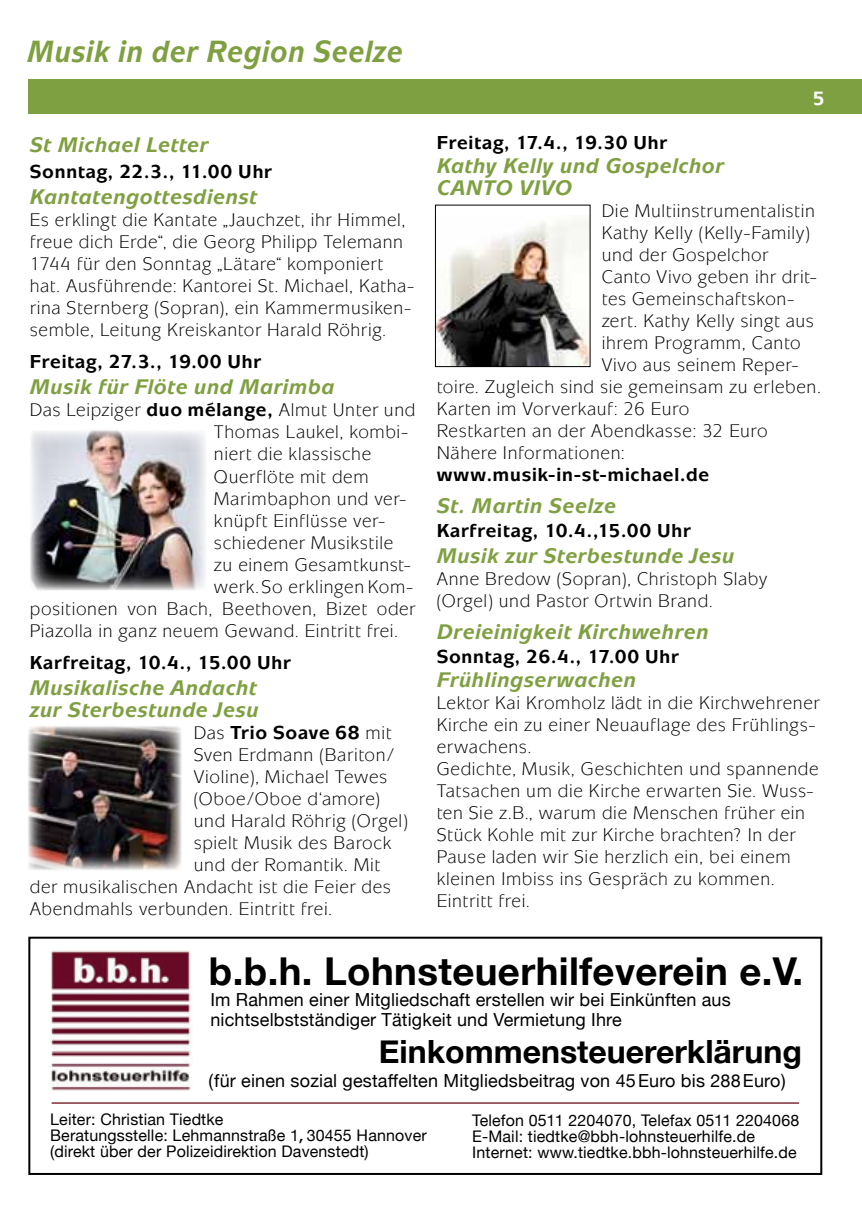
<style>
.page{position:relative;width:862px;height:1214px;background:#fff}
.page>*{position:absolute;margin:0;border:0;box-sizing:border-box;transform-origin:0 0}
.t1{font:700 38.4px "Helvetica Neue";letter-spacing:.01em;color:#000}
.t2{font:700 32px "Helvetica Neue";color:#000}
.t3{font:italic 700 32px "Mixage";letter-spacing:.03em;color:#7fa041;scale:.92 1}
.t4{font:italic 700 22px/22px "Mixage";letter-spacing:.035em;color:#7fa041}
.t5{font:700 20px "Mixage";color:#fff}
.t6{font:700 19.6px "Mixage";letter-spacing:.045em;color:#000}
.t7{font:19px/22px "Mixage";letter-spacing:.035em;color:#000}
.t8{font:18px/20px "Helvetica Neue";letter-spacing:.01em;color:#000}
.t9{font:16px/16px "Helvetica Neue";letter-spacing:.01em;color:#000}
.s1{font-weight:700;font-size:19.6px}
.s2{font-weight:400;font-size:19px}
.s3{font-family:"Polo 22 R Hfett"}
</style>
<div class="page">
<div style="left:28px;top:79px;width:834px;height:34px;background:#7fa041"></div>
<img style="left:30px;top:430px;width:175px;height:160px">
<img style="left:28px;top:726px;width:154px;height:144px">
<img style="left:437px;top:219px;width:151px;height:146px">
<div style="left:435px;top:205px;width:155px;height:162px;border:1px solid #000"></div>
<div style="left:28px;top:936px;width:794px;height:238px;border:2px solid #000"></div>
<img style="left:51px;top:950px;width:140px;height:141px">
<hr style="left:52px;top:1102px;width:747px;height:1px;background:#803136">
<h2 class="t3" style="left:27px;top:33px;width:409px">Musik in der Region Seelze</h2>
<p class="t4" style="left:30px;top:134px;width:180px">St Michael Letter</p>
<p class="t6" style="left:30px;top:160px;width:244px">Sonntag, 22.3., 11.00 Uhr</p>
<p class="t4" style="left:30px;top:186px;width:229px">Kantatengottesdienst</p>
<p class="t7" style="left:30px;top:209px;width:386px">Es erklingt die Kantate „Jauchzet, ihr Himmel, freue dich Erde“, die Georg Philipp Telemann 1744 für den Sonntag „Lätare“ komponiert hat. Ausführende: Kantorei St. Michael, Katha&shy;rina Sternberg (Sopran), ein Kammermusiken&shy;semble, Leitung Kreiskantor Harald Röhrig.</p>
<p class="t6" style="left:30px;top:350px;width:233px">Freitag, 27.3., 19.00 Uhr</p>
<p class="t4" style="left:30px;top:376px;width:306px">Musik für Flöte und Marimba</p>
<p class="t7" style="left:30px;top:399px;width:387px">Das Leipziger <span class="s1">duo mélange,</span> Almut Unter und</p>
<p class="t7" style="left:214px;top:421px;width:196px">Thomas Laukel, kombi-</p>
<p class="t7" style="left:214px;top:443px;width:159px">niert die klassische</p>
<p class="t7" style="left:214px;top:465px;width:156px">Querflöte mit dem</p>
<p class="t7" style="left:214px;top:487px;width:194px">Marimbaphon und ver-</p>
<p class="t7" style="left:214px;top:509px;width:173px">knüpft Einflüsse ver-</p>
<p class="t7" style="left:214px;top:531px;width:181px">schiedener Musikstile</p>
<p class="t7" style="left:214px;top:553px;width:198px">zu einem Gesamtkunst-</p>
<p class="t7" style="left:214px;top:575px;width:201px">werk.So erklingen Kom-</p>
<p class="t7" style="left:30px;top:597px;width:387px">positionen von Bach, Beethoven, Bizet oder</p>
<p class="t7" style="left:30px;top:619px;width:370px">Piazolla in ganz neuem Gewand. Eintritt frei.</p>
<p class="t6" style="left:30px;top:650px;width:263px">Karfreitag, 10.4., 15.00 Uhr</p>
<p class="t4" style="left:30px;top:676px;width:230px">Musikalische Andacht zur Sterbestunde Jesu</p>
<p class="t6" style="left:194px;top:720px;width:199px"><span class="s2">Das</span> Trio Soave 68 <span class="s2">mit</span></p>
<p class="t7" style="left:194px;top:743px;width:203px">Sven Erdmann (Bariton/</p>
<p class="t7" style="left:194px;top:765px;width:195px">Violine), Michael Tewes</p>
<p class="t7" style="left:194px;top:787px;width:188px">(Oboe/Oboe d‘amore)</p>
<p class="t7" style="left:194px;top:809px;width:216px">und Harald Röhrig (Orgel)</p>
<p class="t7" style="left:194px;top:831px;width:199px">spielt Musik des Barock</p>
<p class="t7" style="left:194px;top:853px;width:188px">und der Romantik. Mit</p>
<p class="t7" style="left:30px;top:875px;width:363px">der musikalischen Andacht ist die Feier des</p>
<p class="t7" style="left:30px;top:897px;width:304px">Abendmahls verbunden. Eintritt frei.</p>
<p class="t5" style="left:812px;top:87px;width:14px">5</p>
<p class="t6" style="left:437px;top:131px;width:232px">Freitag, 17.4., 19.30 Uhr</p>
<p class="t4" style="left:437px;top:154px;width:288px">Kathy Kelly und Gospelchor<br>CANTO VIVO</p>
<p class="t7" style="left:602px;top:199px;width:215px">Die Multiinstrumentalistin</p>
<p class="t7" style="left:602px;top:221px;width:210px">Kathy Kelly (Kelly-Family)</p>
<p class="t7" style="left:602px;top:243px;width:168px">und der Gospelchor</p>
<p class="t7" style="left:602px;top:265px;width:217px">Canto Vivo geben ihr drit-</p>
<p class="t7" style="left:602px;top:287px;width:194px">tes Gemeinschaftskon-</p>
<p class="t7" style="left:602px;top:309px;width:214px">zert. Kathy Kelly singt aus</p>
<p class="t7" style="left:602px;top:331px;width:201px">ihrem Programm, Canto</p>
<p class="t7" style="left:602px;top:353px;width:198px">Vivo aus seinem Reper-</p>
<p class="t7" style="left:437px;top:375px;width:386px">toire. Zugleich sind sie gemeinsam zu erleben.</p>
<p class="t7" style="left:437px;top:397px;width:254px">Karten im Vorverkauf: 26 Euro</p>
<p class="t7" style="left:437px;top:419px;width:332px">Restkarten an der Abendkasse: 32 Euro</p>
<p class="t7" style="left:437px;top:441px;width:190px">Nähere Informationen:</p>
<p class="t6" style="left:437px;top:463px;width:274px">www.musik-in-st-michael.de</p>
<p class="t4" style="left:437px;top:494px;width:181px">St. Martin Seelze</p>
<p class="t6" style="left:437px;top:519px;width:256px">Karfreitag, 10.4.,15.00 Uhr</p>
<p class="t4" style="left:437px;top:544px;width:299px">Musik zur Sterbestunde Jesu</p>
<p class="t7" style="left:437px;top:567px;width:332px">Anne Bredow (Sopran), Christoph Slaby (Orgel) und Pastor Ortwin Brand.</p>
<p class="t4" style="left:437px;top:620px;width:274px">Dreieinigkeit Kirchwehren</p>
<p class="t6" style="left:437px;top:645px;width:244px">Sonntag, 26.4., 17.00 Uhr</p>
<p class="t4" style="left:437px;top:668px;width:201px">Frühlingserwachen</p>
<p class="t7" style="left:437px;top:691px;width:384px">Lektor Kai Kromholz lädt in die Kirchwehrener Kirche ein zu einer Neuauflage des Frühlings&shy;erwachens.<br>Gedichte, Musik, Geschichten und spannende Tatsachen um die Kirche erwarten Sie. Wuss&shy;ten Sie z.B., warum die Menschen früher ein Stück Kohle mit zur Kirche brachten? In der Pause laden wir Sie herzlich ein, bei einem kleinen Imbiss ins Gespräch zu kommen.<br>Eintritt frei.</p>
<h1 class="t1" style="left:209px;top:941px;width:596px">b.b.h. Lohnsteuerhilfeverein e.V.</h1>
<p class="t8" style="left:210px;top:990px;width:522px">Im Rahmen einer Mitgliedschaft erstellen wir bei Einkünften aus nichtselbstständiger Tätigkeit und Vermietung Ihre</p>
<h2 class="t2" style="left:379px;top:1026px;width:425px">Einkommensteuererklärung</h2>
<p class="t8" style="left:208px;top:1071px;width:579px">(für einen sozial gestaffelten Mitgliedsbeitrag von 45Euro bis 288Euro)</p>
<p class="t9" style="left:50px;top:1112px;width:378px">Leiter: Christian Tiedtke<br>Beratungsstelle: Lehmannstraße 1<span class="s3">,</span> 30455 Hannover (direkt über der Polizeidirektion Davenstedt)</p>
<p class="t9" style="left:472px;top:1112px;width:329px">Telefon 0511 2204070, Telefax 0511 2204068<br>E-Mail: tiedtke@bbh-lohnsteuerhilfe.de<br>Internet: www.tiedtke.bbh-lohnsteuerhilfe.de</p>
</div>
